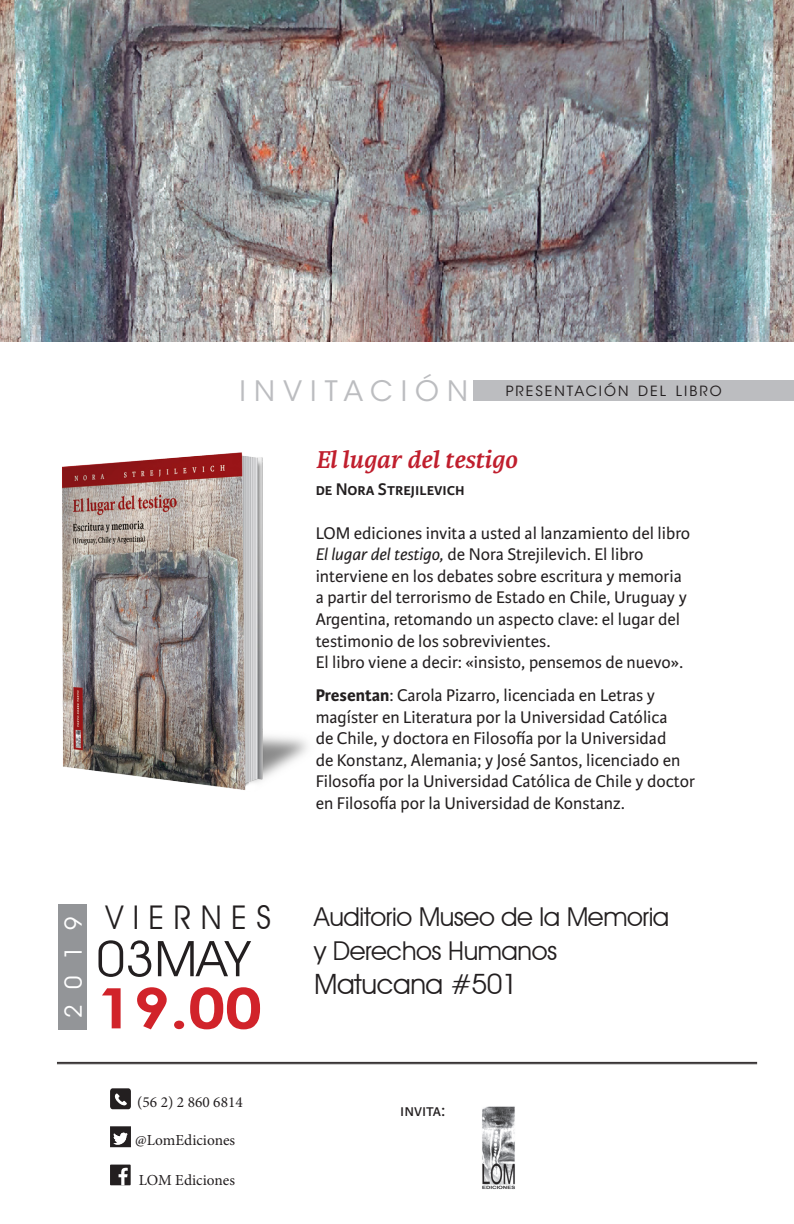
<style>
.page{position:relative;width:794px;height:1224px;background:#fff}
.page>*{position:absolute;margin:0;border:0;box-sizing:border-box;transform-origin:0 0}
.t1{font:700 55.8px "Century Gothic";color:#d1232a;scale:1.18 1}
.t2{font:49.4px "Avant Garde IT Cby BT";color:#231f20;scale:1.04 1}
.Titulo_libro{font:32.8px "Avant Garde IT Cby BT";letter-spacing:.3em;color:#231f20;scale:.96 1}
.Direccion{font:28px "Avant Garde IT Cby BT";letter-spacing:-.015em;color:#231f20}
.t3{font:28px "ITC Avant Garde Std";letter-spacing:.285em;color:#bcbdc0}
.Direccion-2{font:26px/33.6px "Avant Garde IT Cby BT";letter-spacing:-.015em;color:#231f20}
.Titulo_libro-2{font:italic 700 26px "Karmina";color:#c01e2d}
.t4{font:23.2px "ITC Avant Garde Std";color:#fff}
.Titulo_libro-3{font:18px/21.6px "Karmina Sans";color:#231f20}
.Texto{font:18px/21.6px "Karmina Sans";color:#231f20}
.Titulo_libro-4{font:600 18px "Karmina Sans";color:#231f20}
.t5{font:15.4px "Minion Pro";color:#231f20}
.t6{font:14px "ITC Avant Garde Std";letter-spacing:.145em;color:#231f20}
.s1{font-style:italic}
.s2{font-weight:700}
</style>
<div class="page">
<img style="left:62px;top:452px;width:246px;height:338px">
<hr style="left:57px;top:1062px;width:700px;height:1px;background:#231f20">
<hr style="left:57px;top:1063px;width:700px;height:1px;background:#231f20">
<div style="left:59px;top:904px;width:28px;height:125px;background:#939598"></div>
<div style="left:110px;top:1165px;width:21px;height:20px;background:#231f20"></div>
<svg style="left:118px;top:1168px;width:10px;height:17px"></svg>
<svg style="left:110px;top:1126px;width:21px;height:21px"></svg>
<div style="left:110px;top:1088px;width:21px;height:21px;background:#231f20;border-radius:3px"></div>
<svg style="left:115px;top:1093px;width:12px;height:13px"></svg>
<img style="left:0;top:0;width:794px;height:341px">
<img style="left:482px;top:1106px;width:33px;height:83px">
<div style="left:474px;top:380px;width:320px;height:21px;background:#bcbdc0"></div>
<p class="t3" style="left:240px;top:374px;width:230px">INVITACIÓN</p>
<p class="t6" style="left:506px;top:382px;width:217px">PRESENTACIÓN DEL LIBRO</p>
<p class="Titulo_libro-2" style="left:316px;top:445px;width:203px">El lugar del testigo</p>
<p class="Titulo_libro-4" style="left:316px;top:479px;width:151px">de Nora Strejilevich</p>
<p class="Titulo_libro-3" style="left:316px;top:522px;width:376px">LOM ediciones invita a usted al lanzamiento del libro <span class="s1">El lugar del testigo,</span> de Nora Strejilevich. El libro interviene en los debates sobre escritura y memoria a partir del terrorismo de Estado en Chile, Uruguay y Argentina, retomando un aspecto clave: el lugar del testimonio de los sobrevivientes.<br>El libro viene a decir: «insisto, pensemos de nuevo».</p>
<p class="Texto" style="left:316px;top:685px;width:381px"><span class="s2">Presentan</span>: Carola Pizarro, licenciada en Letras y magíster en Literatura por la Universidad Católica<br>de Chile, y doctora en Filosofía por la Universidad<br>de Konstanz, Alemania; y José Santos, licenciado en Filosofía por la Universidad Católica de Chile y doctor en Filosofía por la Universidad de Konstanz.</p>
<p class="t4" style="left:59px;top:1018px;width:103px;rotate:-90deg">2 0 1 9</p>
<p class="Titulo_libro" style="left:106px;top:898px;width:174px">VIERNES</p>
<p class="t2" style="left:96px;top:929px;width:149px">03MAY</p>
<p class="t1" style="left:96px;top:966px;width:142px">19.00</p>
<p class="t5" style="left:137px;top:1092px;width:107px">(56 2) 2 860 6814</p>
<p class="t5" style="left:135px;top:1130px;width:101px">@LomEdiciones</p>
<p class="t5" style="left:139px;top:1170px;width:98px">LOM Ediciones</p>
<p class="Direccion-2" style="left:314px;top:900px;width:356px">Auditorio Museo de la Memoria y Derechos Humanos</p>
<p class="Direccion" style="left:314px;top:967px;width:205px">Matucana #501</p>
<p class="Texto" style="left:400px;top:1100px;width:47px">invita:</p>
</div>
